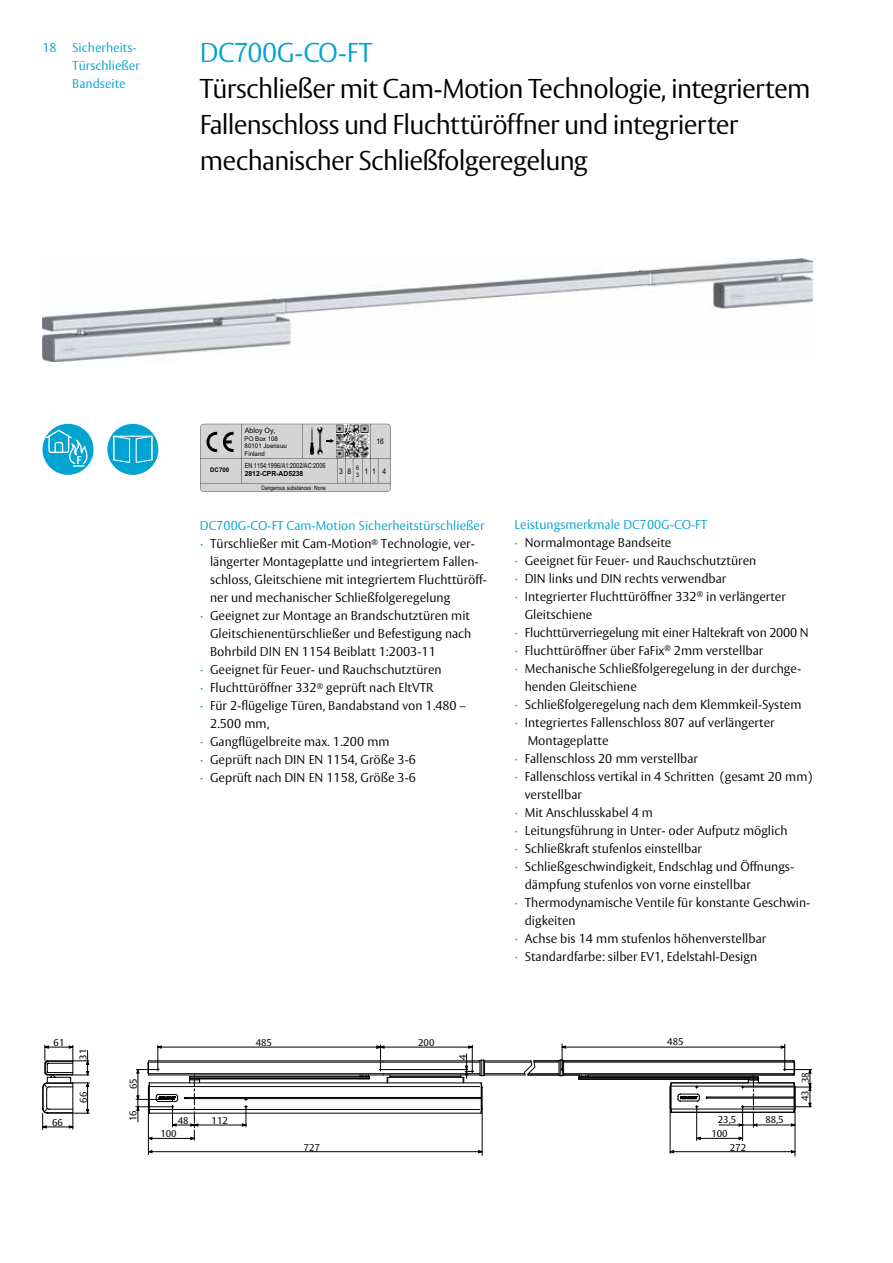
<style>
.page{position:relative;width:893px;height:1263px;background:#fff}
.page>*{position:absolute;margin:0;border:0;box-sizing:border-box;transform-origin:0 0}
.t1{font:300 27px/36px "ASSA Vesta";letter-spacing:-.03em;color:#000}
.t2{font:300 27px "ASSA Vesta";letter-spacing:-.02em;color:#00a3d1}
.t3{font:300 12.75px "ASSA Vesta";color:#000}
.t4{font:300 12.75px/18px "ASSA Vesta";color:#00a3d1}
.t5{font:700 11.1px "ASSA Vesta";color:#fff}
.t6{font:9.75px/14.5px "ASSA Vesta";color:#000}
.t7{font:7.8px "Arial";color:#000;scale:.86 1}
.t8{font:7.65px "Arial";color:#000;scale:.86 1}
.t9{font:7.35px "Arial";color:#000;scale:.96 1}
.t10{font:7.05px "Arial Narrow";color:#000;scale:.96 1}
.t11{font:700 7.05px "Arial";color:#000;scale:.96 1}
.t12{font:6.45px/7.5px "Arial";color:#000;scale:.96 1}
.t13{font:700 6.3px "Arial";color:#000;scale:.96 1}
.t14{font:6.3px "Arial";color:#000;scale:.86 1}
.t15{font:6.15px "Arial Narrow";color:#000}
.s1{color:#00a3d1}
</style>
<div class="page">
<img style="left:43px;top:258px;width:769px;height:103px">
<svg style="left:43px;top:424px;width:51px;height:51px"></svg>
<hr style="left:670px;top:1110px;width:1px;height:43px;background:#000">
<hr style="left:670px;top:1151px;width:125px;height:1px;background:#000">
<hr style="left:482px;top:1109px;width:1px;height:46px;background:#000">
<hr style="left:795px;top:1108px;width:1px;height:48px;background:#000">
<hr style="left:148px;top:1109px;width:1px;height:46px;background:#000">
<hr style="left:148px;top:1151px;width:334px;height:1px;background:#000">
<svg style="left:136px;top:1044px;width:675px;height:96px"></svg>
<svg style="left:43px;top:1045px;width:46px;height:84px"></svg>
<svg style="left:200px;top:424px;width:191px;height:68px;background:#c7c8c8"></svg>
<img style="left:336px;top:425px;width:32px;height:32px">
<div style="left:107px;top:424px;width:51px;height:51px;background:#00a3d1;border-radius:50%"></div>
<svg style="left:113px;top:436px;width:39px;height:27px"></svg>
<p class="t4" style="left:72px;top:40px;width:69px;text-indent:-30px">18 Sicherheits-<br>Türschließer<br>Bandseite</p>
<h1 class="t2" style="left:200px;top:36px;width:174px">DC700G-CO-FT</h1>
<h1 class="t1" style="left:200px;top:72px;width:612px">Türschließer mit Cam-Motion Technologie, integriertem<br>Fallenschloss und Fluchttüröffner und integrierter mechanischer Schließfolgeregelung</h1>
<p class="t5" style="left:77px;top:453px;width:7px">F</p>
<p class="t6" style="left:54px;top:1035px;width:12px">61</p>
<p class="t6" style="left:76px;top:1060px;width:12px;rotate:-90deg">31</p>
<p class="t6" style="left:77px;top:1103px;width:12px;rotate:-90deg">66</p>
<p class="t6" style="left:127px;top:1089px;width:12px;rotate:-90deg">65</p>
<p class="t9" style="left:245px;top:425px;width:33px">Abloy Oy,</p>
<p class="t12" style="left:245px;top:435px;width:46px">PO Box 108<br>80101 Joensuu<br>Finland</p>
<p class="t8" style="left:377px;top:436px;width:10px">16</p>
<p class="t10" style="left:245px;top:460px;width:86px">EN 1154:1996/A1:2002/AC:2006</p>
<p class="t7" style="left:347px;top:466px;width:15px">8 <sup>6</sup></p>
<p class="t7" style="left:365px;top:466px;width:14px">1 1</p>
<p class="t14" style="left:356px;top:471px;width:5px">3</p>
<p class="t13" style="left:210px;top:466px;width:21px">DC700</p>
<p class="t7" style="left:383px;top:466px;width:6px">4</p>
<p class="t11" style="left:245px;top:469px;width:63px">2812-CPR-AD5238</p>
<p class="t15" style="left:261px;top:483px;width:66px">Dangerous substances: None</p>
<p class="t7" style="left:339px;top:466px;width:6px">3</p>
<p class="t4" style="left:200px;top:517px;width:286px">DC700G-CO-FT Cam-Motion Sicherheitstürschließer</p>
<p class="t3" style="left:200px;top:536px;width:277px"><span class="s1">∙</span> Türschließer mit Cam-Motion<sup>®</sup> Technologie, ver-</p>
<p class="t3" style="left:210px;top:554px;width:270px">längerter Montageplatte und integriertem Fallen-</p>
<p class="t3" style="left:210px;top:572px;width:278px">schloss, Gleitschiene mit integriertem Fluchttüröff-</p>
<p class="t3" style="left:210px;top:590px;width:242px">ner und mechanischer Schließfolgeregelung</p>
<p class="t3" style="left:200px;top:608px;width:272px"><span class="s1">∙</span> Geeignet zur Montage an Brandschutztüren mit</p>
<p class="t3" style="left:210px;top:626px;width:263px">Gleitschienentürschließer und Befestigung nach</p>
<p class="t3" style="left:210px;top:644px;width:227px">Bohrbild DIN EN 1154 Beiblatt 1:2003-11</p>
<p class="t3" style="left:200px;top:662px;width:243px"><span class="s1">∙</span> Geeignet für Feuer- und Rauchschutztüren</p>
<p class="t3" style="left:200px;top:680px;width:235px"><span class="s1">∙</span> Fluchttüröffner 332<sup>®</sup> geprüft nach EltVTR</p>
<p class="t3" style="left:200px;top:698px;width:267px"><span class="s1">∙</span> Für 2-flügelige Türen, Bandabstand von 1.480 –</p>
<p class="t3" style="left:210px;top:716px;width:61px">2.500 mm,</p>
<p class="t3" style="left:200px;top:734px;width:191px"><span class="s1">∙</span> Gangflügelbreite max. 1.200 mm</p>
<p class="t3" style="left:200px;top:752px;width:218px"><span class="s1">∙</span> Geprüft nach DIN EN 1154, Größe 3-6</p>
<p class="t3" style="left:200px;top:770px;width:218px"><span class="s1">∙</span> Geprüft nach DIN EN 1158, Größe 3-6</p>
<p class="t4" style="left:514px;top:516px;width:194px">Leistungsmerkmale DC700G-CO-FT</p>
<p class="t3" style="left:514px;top:534px;width:158px"><span class="s1">∙</span> Normalmontage Bandseite</p>
<p class="t3" style="left:514px;top:552px;width:243px"><span class="s1">∙</span> Geeignet für Feuer- und Rauchschutztüren</p>
<p class="t3" style="left:514px;top:570px;width:213px"><span class="s1">∙</span> DIN links und DIN rechts verwendbar</p>
<p class="t3" style="left:514px;top:588px;width:273px"><span class="s1">∙</span> Integrierter Fluchttüröffner 332<sup>®</sup> in verlängerter</p>
<p class="t3" style="left:525px;top:606px;width:69px">Gleitschiene</p>
<p class="t3" style="left:514px;top:624px;width:296px"><span class="s1">∙</span> Fluchttürverriegelung mit einer Haltekraft von 2000 N</p>
<p class="t3" style="left:514px;top:642px;width:250px"><span class="s1">∙</span> Fluchttüröffner über FaFix<sup>®</sup> 2mm verstellbar</p>
<p class="t3" style="left:514px;top:660px;width:288px"><span class="s1">∙</span> Mechanische Schließfolgeregelung in der durchge-</p>
<p class="t3" style="left:525px;top:678px;width:114px">henden Gleitschiene</p>
<p class="t3" style="left:514px;top:696px;width:288px"><span class="s1">∙</span> Schließfolgeregelung nach dem Klemmkeil-System</p>
<p class="t3" style="left:514px;top:714px;width:262px"><span class="s1">∙</span> Integriertes Fallenschloss 807 auf verlängerter</p>
<p class="t3" style="left:528px;top:732px;width:82px">Montageplatte</p>
<p class="t3" style="left:514px;top:750px;width:185px"><span class="s1">∙</span> Fallenschloss 20 mm verstellbar</p>
<p class="t3" style="left:514px;top:768px;width:299px"><span class="s1">∙</span> Fallenschloss vertikal in 4 Schritten (gesamt 20 mm)</p>
<p class="t3" style="left:525px;top:786px;width:59px">verstellbar</p>
<p class="t3" style="left:514px;top:804px;width:140px"><span class="s1">∙</span> Mit Anschlusskabel 4 m</p>
<p class="t3" style="left:514px;top:822px;width:274px"><span class="s1">∙</span> Leitungsführung in Unter- oder Aufputz möglich</p>
<p class="t3" style="left:514px;top:840px;width:189px"><span class="s1">∙</span> Schließkraft stufenlos einstellbar</p>
<p class="t3" style="left:514px;top:859px;width:281px"><span class="s1">∙</span> Schließgeschwindigkeit, Endschlag und Öffnungs-</p>
<p class="t3" style="left:525px;top:877px;width:228px">dämpfung stufenlos von vorne einstellbar</p>
<p class="t3" style="left:514px;top:895px;width:297px"><span class="s1">∙</span> Thermodynamische Ventile für konstante Geschwin-</p>
<p class="t3" style="left:525px;top:913px;width:52px">digkeiten</p>
<p class="t3" style="left:514px;top:931px;width:253px"><span class="s1">∙</span> Achse bis 14 mm stufenlos höhenverstellbar</p>
<p class="t3" style="left:514px;top:949px;width:244px"><span class="s1">∙</span> Standardfarbe: silber EV1, Edelstahl-Design</p>
<p class="t6" style="left:256px;top:1036px;width:18px">485</p>
<p class="t6" style="left:667px;top:1035px;width:18px">485</p>
<p class="t6" style="left:418px;top:1036px;width:18px">200</p>
<p class="t6" style="left:456px;top:1060px;width:7px;rotate:-90deg">4</p>
<p class="t6" style="left:799px;top:1083px;width:12px;rotate:-90deg">38</p>
<p class="t6" style="left:798px;top:1101px;width:12px;rotate:-90deg">43</p>
<p class="t6" style="left:126px;top:1121px;width:12px;rotate:-90deg">16</p>
<p class="t6" style="left:52px;top:1115px;width:12px">66</p>
<p class="t6" style="left:711px;top:1113px;width:26px;text-indent:6px">23,5<br>100</p>
<p class="t6" style="left:178px;top:1113px;width:12px">48</p>
<p class="t6" style="left:212px;top:1113px;width:18px">112</p>
<p class="t6" style="left:160px;top:1127px;width:18px">100</p>
<p class="t6" style="left:304px;top:1140px;width:18px">727</p>
<p class="t6" style="left:730px;top:1140px;width:18px">272</p>
<p class="t6" style="left:765px;top:1113px;width:20px">88,5</p>
</div>
